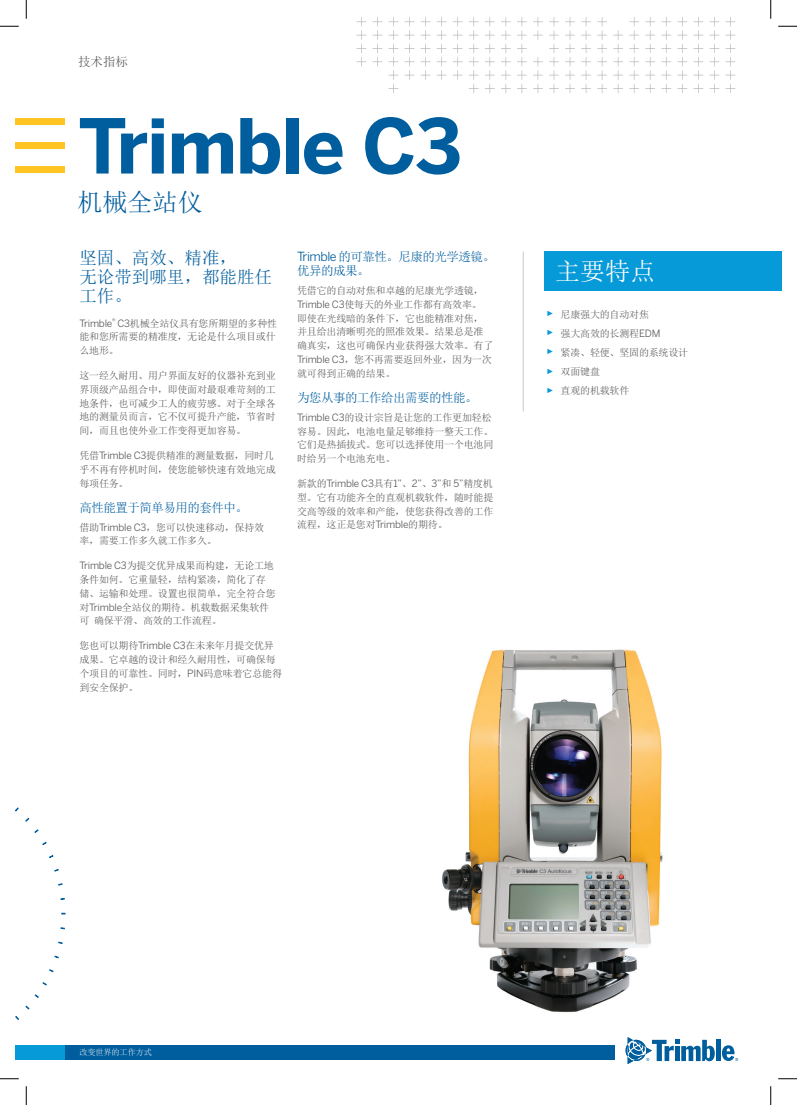
<style>
.page{position:relative;width:797px;height:1105px;background:#fff}
.page>*{position:absolute;margin:0;border:0;box-sizing:border-box;transform-origin:0 0}
.t1{font:700 75px "Benton Sans";letter-spacing:-.02em;color:#005e9e}
.t2{font:25px "Sim Sun";color:#005e9e}
.t3{font:25px "Sim Sun";color:#fff}
.t4{font:17.5px/18.8px "Sim Sun";color:#005e9e}
.t5{font:12.5px/13.8px "Sim Sun";letter-spacing:-.04em;color:#005e9e}
.t6{font:12.5px "Sim Sun";color:#57585a}
.t7{font:10px/13.8px "Sim Sun";letter-spacing:-.02em;color:#57585a}
.t8{font:10px "Benton Sans";letter-spacing:-.02em;color:#57585a}
.t9{font:8.12px "Sim Sun";letter-spacing:-.01em;color:#fff}
.s1{font-family:"Benton Sans"}
.s2{font-family:"Sim Sun"}
.s3{font-family:"Arial";font-size:7.5px;color:#069ad9}
</style>
<div class="page">
<svg style="left:356px;top:17px;width:379px;height:76px"></svg>
<div style="left:16px;top:118px;width:49px;height:7px;background:#fec422"></div>
<div style="left:16px;top:142px;width:49px;height:7px;background:#fec422"></div>
<div style="left:16px;top:166px;width:49px;height:7px;background:#fec422"></div>
<hr style="left:716px;top:1040px;width:4px;height:21px;background:#005e9e">
<svg style="left:625px;top:1037px;width:89px;height:27px"></svg>
<svg style="left:722px;top:1045px;width:16px;height:16px"></svg>
<div style="left:16px;top:1045px;width:597px;height:14px;background:#069ad9"></div>
<div style="left:65px;top:1045px;width:550px;height:14px;background:#005e9e"></div>
<div style="left:544px;top:251px;width:237px;height:40px;background:#069ad9"></div>
<hr style="left:522px;top:252px;width:2px;height:159px;background:#d4d3d3">
<svg style="left:58px;top:941px;width:5px;height:3px"></svg>
<svg style="left:54px;top:955px;width:5px;height:3px"></svg>
<svg style="left:49px;top:969px;width:5px;height:3px"></svg>
<svg style="left:42px;top:982px;width:5px;height:4px"></svg>
<svg style="left:34px;top:994px;width:5px;height:4px"></svg>
<svg style="left:34px;top:829px;width:5px;height:4px"></svg>
<svg style="left:54px;top:869px;width:5px;height:3px"></svg>
<svg style="left:58px;top:883px;width:5px;height:3px"></svg>
<img style="left:442px;top:649px;width:221px;height:364px">
<svg style="left:0;top:25px;width:19px;height:2px"></svg>
<svg style="left:778px;top:25px;width:19px;height:2px"></svg>
<svg style="left:0;top:1078px;width:19px;height:1px"></svg>
<svg style="left:778px;top:1078px;width:19px;height:1px"></svg>
<svg style="left:25px;top:0;width:2px;height:19px"></svg>
<svg style="left:25px;top:1086px;width:2px;height:19px"></svg>
<svg style="left:770px;top:0;width:1px;height:19px"></svg>
<svg style="left:770px;top:1086px;width:1px;height:19px"></svg>
<p class="t6" style="left:78px;top:55px;width:51px">技术指标</p>
<h1 class="t1" style="left:78px;top:99px;width:385px">Trimble C3</h1>
<h2 class="t2" style="left:78px;top:189px;width:127px">机械全站仪</h2>
<h3 class="t4" style="left:79px;top:248px;width:194px">坚固、高效、精准，<br>无论带到哪里，都能胜任工作。</h3>
<p class="t7" style="left:79px;top:316px;width:199px"><span class="s1">Trimble</span><sup>®</sup> <span class="s1">C3</span>机械全站仪具有您所期望的多种性能和您所需要的精准度，无论是什么项目或什么地形。</p>
<p class="t7" style="left:79px;top:369px;width:198px;text-align:justify">这一经久耐用、用户界面友好的仪器补充到业界顶级产品组合中，即使面对最艰难苛刻的工地条件，也可减少工人的疲劳感。对于全球各地的测量员而言，它不仅可提升产能，节省时间，而且也使外业工作变得更加容易。</p>
<p class="t7" style="left:79px;top:449px;width:198px">凭借<span class="s1">Trimble C3</span>提供精准的测量数据，同时几乎不再有停机时间，使您能够快速有效地完成每项任务。</p>
<p class="t5" style="left:79px;top:500px;width:170px">高性能置于简单易用的套件中。</p>
<p class="t7" style="left:79px;top:520px;width:186px">借助<span class="s1">Trimble C3</span>，您可以快速移动，保持效率，需要工作多久就工作多久。</p>
<p class="t7" style="left:79px;top:559px;width:198px"><span class="s1">Trimble C3</span>为提交优异成果而构建，无论工地条件如何。它重量轻，结构紧凑，简化了存储、运输和处理。设置也很简单，完全符合您对<span class="s1">Trimble</span>全站仪的期待。机载数据采集软件可 确保平滑、高效的工作流程。</p>
<p class="t7" style="left:79px;top:639px;width:204px">您也可以期待<span class="s1">Trimble C3</span>在未来年月提交优异成果。它卓越的设计和经久耐用性，可确保每个项目的可靠性。同时，<span class="s1">PIN</span>码意味着它总能得到安全保护。</p>
<p class="t5" style="left:297px;top:250px;width:199px"><span class="s1">Trimble</span> 的可靠性。尼康的光学透镜。优异的成果。</p>
<p class="t7" style="left:297px;top:284px;width:198px">凭借它的自动对焦和卓越的尼康光学透镜，<br><span class="s1">Trimble C3</span>使每天的外业工作都有高效率。即使在光线暗的条件下，它也能精准对焦，并且给出清晰明亮的照准效果。结果总是准确真实，这也可确保内业获得强大效率。有了<br><span class="s1">Trimble C3</span>，您不再需要返回外业，因为一次就可得到正确的结果。</p>
<p class="t5" style="left:297px;top:390px;width:182px">为您从事的工作给出需要的性能。</p>
<p class="t7" style="left:297px;top:410px;width:198px"><span class="s1">Trimble C3</span>的设计宗旨是让您的工作更加轻松容易。因此，电池电量足够维持一整天工作。它们是热插拔式。您可以选择使用一个电池同时给另一个电池充电。</p>
<p class="t8" style="left:297px;top:477px;width:197px"><span class="s2">新款的</span>Trimble C3<span class="s2">具有</span>1”<span class="s2">、</span>2”<span class="s2">、</span>3”<span class="s2">和</span> 5”<span class="s2">精度机</span></p>
<p class="t7" style="left:297px;top:490px;width:198px;text-align:justify">型。它有功能齐全的直观机载软件，随时能提交高等级的效率和产能，使您获得改善的工作流程，这正是您对<span class="s1">Trimble</span>的期待。</p>
<h2 class="t3" style="left:555px;top:258px;width:101px">主要特点</h2>
<p class="t7" style="left:546px;top:304px;width:143px;line-height:19.1px"><span class="s3">►</span> 尼康强大的自动对焦<br><span class="s3">►</span> 强大高效的长测程<span class="s1">EDM<br></span><span class="s3">►</span> 紧凑、轻便、坚固的系统设计<span class="s3">►</span> 双面键盘<br><span class="s3">►</span> 直观的机载软件</p>
<p class="t9" style="left:79px;top:1048px;width:74px">改变世界的工作方式</p>
</div>
